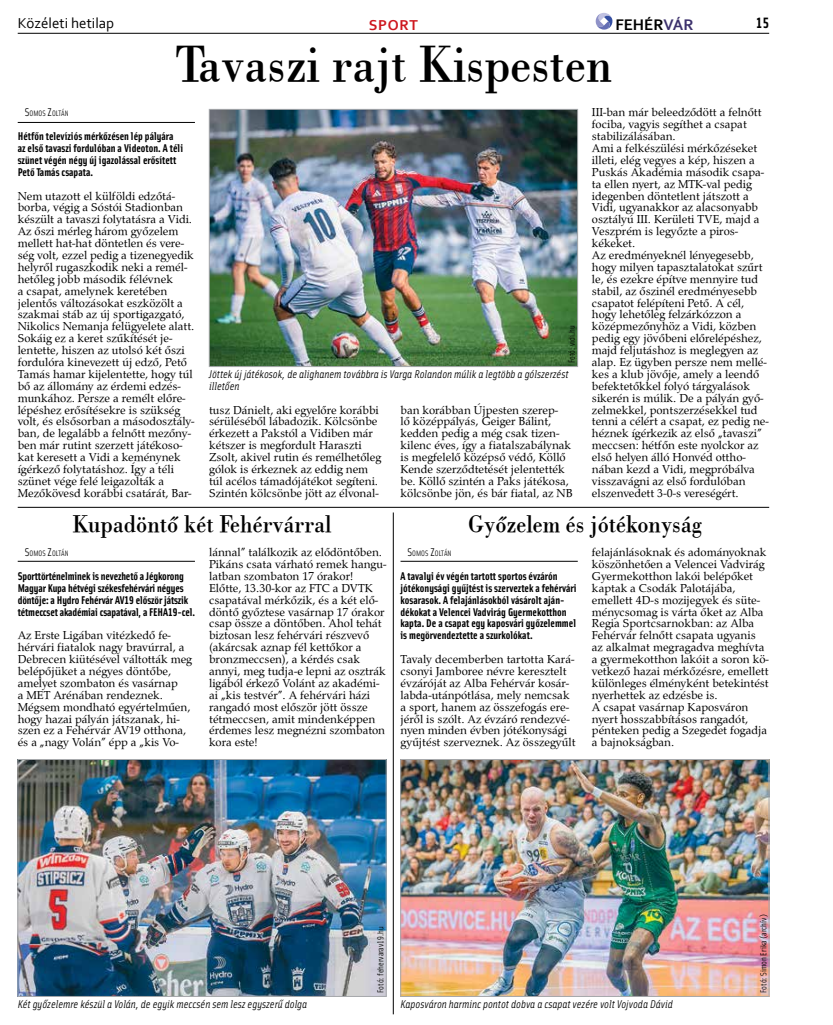
<style>
.page{position:relative;width:833px;height:1025px;background:#fff}
.page>*{position:absolute;margin:0;border:0;box-sizing:border-box;transform-origin:0 0}
.t1{font:52.5px "Bodoni PFL";color:#000;scale:.9 1}
.t2{font:25px "Bodoni PFL";color:#000;scale:.9 1}
.t3{font:700 16.12px "Corbel";color:#000}
.t4{font:15px "Corbel";color:#000}
.t5{font:700 15px "Corbel";letter-spacing:.04em;color:#ce171e}
.t6{font:700 15px "Solex";color:#000}
.t7{font:11.88px/11.9px "Palladius";color:#000}
.t8{font:700 11.25px/11.9px "Solex";color:#000}
.t9{font:italic 11.25px/11.9px "Solex";color:#000}
.t10{font:8.75px "Solex";color:#000}
.t11{font:7.88px "Solex";color:#000}
.s1{color:#3c316c}
.s2{font-size:11.25px}
</style>
<div class="page">
<hr style="left:18px;top:33px;width:751px;height:1px;background:#000">
<svg style="left:595px;top:13px;width:17px;height:17px"></svg>
<hr style="left:18px;top:122px;width:177px;height:1px;background:#000">
<img style="left:211px;top:111px;width:365px;height:253px">
<div style="left:209px;top:109px;width:369px;height:257px;border:1px solid #a7a9ac"></div>
<hr style="left:400px;top:561px;width:178px;height:1px;background:#000">
<hr style="left:18px;top:561px;width:177px;height:1px;background:#000">
<img style="left:402px;top:761px;width:365px;height:233px">
<div style="left:400px;top:759px;width:369px;height:237px;border:1px solid #a7a9ac"></div>
<img style="left:20px;top:761px;width:364px;height:233px">
<div style="left:18px;top:759px;width:368px;height:237px;border:1px solid #a7a9ac"></div>
<hr style="left:18px;top:507px;width:751px;height:1px;background:#000">
<hr style="left:393px;top:512px;width:1px;height:501px;background:#000">
<p class="t4" style="left:18px;top:13px;width:98px">Közéleti hetilap</p>
<p class="t5" style="left:369px;top:15px;width:50px">SPORT</p>
<h3 class="t3" style="left:615px;top:14px;width:80px">FEHÉR<span class="s1">VÁR</span></h3>
<p class="t6" style="left:756px;top:13px;width:14px">15</p>
<h1 class="t1" style="left:175px;top:27px;width:487px">Tavaszi rajt Kispesten</h1>
<p class="t11" style="left:25px;top:109px;width:46px"><span class="s2">S</span>OMOS <span class="s2">Z</span>OLTÁN</p>
<p class="t8" style="left:18px;top:130px;width:167px">Hétfőn televíziós mérkőzésen lép pályára az első tavaszi fordulóban a Videoton. A téli szünet végén négy új igazolással erősített Pető Tamás csapata.</p>
<p class="t7" style="left:18px;top:190px;width:178px">Nem utazott el külföldi edzőtá&shy;borba, végig a Sóstói Stadionban készült a tavaszi folytatásra a Vidi.<br>Az őszi mérleg három győzelem mellett hat-hat döntetlen és vere&shy;ség volt, ezzel pedig a tizenegyedik helyről rugaszkodik neki a remél&shy;hetőleg jobb második félévnek<br>a csapat, amelynek keretében jelentős változásokat eszközölt a szakmai stáb az új sportigazgató, Nikolics Nemanja felügyelete alatt.<br>Sokáig ez a keret szűkítését je&shy;lentette, hiszen az utolsó két őszi fordulóra kinevezett új edző, Pető Tamás hamar kijelentette, hogy túl bő az állomány az érdemi edzés&shy;munkához. Persze a remélt előre&shy;lépéshez erősítésekre is szükség volt, és elsősorban a másodosztály&shy;ban, de legalább a felnőtt mezőny&shy;ben már rutint szerzett játékoso&shy;kat keresett a Vidi a keménynek ígérkező folytatáshoz. Így a téli szünet vége felé leigazolták a Mezőkövesd korábbi csatárát, Bar-</p>
<p class="t10" style="left:566px;top:363px;width:39px;rotate:-90deg">Fotó: vidi.hu</p>
<p class="t9" style="left:209px;top:367px;width:361px">Jöttek új játékosok, de alighanem továbbra is Varga Rolandon múlik a legtöbb a gólszerzést illetően</p>
<p class="t7" style="left:209px;top:403px;width:174px">tusz Dánielt, aki egyelőre korábbi sérüléséből lábadozik. Kölcsönbe érkezett a Pakstól a Vidiben már kétszer is megfordult Haraszti Zsolt, akivel rutin és remélhetőleg gólok is érkeznek az eddig nem túl acélos támadójátékot segíteni.<br>Szintén kölcsönbe jött az élvonal-</p>
<p class="t7" style="left:400px;top:403px;width:174px">ban korábban Újpesten szerep-<br>lő középpályás, Geiger Bálint, kedden pedig a még csak tizen&shy;kilenc éves, így a fiatalszabálynak is megfelelő középső védő, Köllő Kende szerződtetését jelentették be. Köllő szintén a Paks játékosa, kölcsönbe jön, és bár fiatal, az NB</p>
<p class="t7" style="left:592px;top:106px;width:178px">III-ban már beleedződött a felnőtt fociba, vagyis segíthet a csapat stabilizálásában.<br>Ami a felkészülési mérkőzéseket illeti, elég vegyes a kép, hiszen a<br>Puskás Akadémia második csapa&shy;ta ellen nyert, az MTK-val pedig idegenben döntetlent játszott a<br>Vidi, ugyanakkor az alacsonyabb osztályú III. Kerületi TVE, majd a<br>Veszprém is legyőzte a piros&shy;kékeket.<br>Az eredményeknél lényegesebb, hogy milyen tapasztalatokat szűrt le, és ezekre építve mennyire tud stabil, az őszinél eredményesebb csapatot felépíteni Pető. A cél, hogy lehetőleg felzárkózzon a középmezőnyhöz a Vidi, közben pedig egy jövőbeni előrelépéshez, majd feljutáshoz is meglegyen az alap. Ez ügyben persze nem mellé&shy;kes a klub jövője, amely a leendő befektetőkkel folyó tárgyalások sikerén is múlik. De a pályán győ&shy;zelmekkel, pontszerzésekkel tud tenni a célért a csapat, ez pedig ne&shy;héznek ígérkezik az első „tavaszi” meccsen: hétfőn este nyolckor az első helyen álló Honvéd ottho&shy;nában kezd a Vidi, megpróbálva visszavágni az első fordulóban elszenvedett 3-0-s vereségért.</p>
<h2 class="t2" style="left:72px;top:506px;width:289px">Kupadöntő két Fehérvárral</h2>
<h2 class="t2" style="left:468px;top:506px;width:261px">Győzelem és jótékonyság</h2>
<p class="t7" style="left:209px;top:546px;width:179px">lánnal” találkozik az elődöntőben.<br>Pikáns csata várható remek hangu&shy;latban szombaton 17 órakor!<br>Előtte, 13.30-kor az FTC a DVTK csapatával mérkőzik, és a két elő&shy;döntő győztese vasárnap 17 órakor csap össze a döntőben. Ahol tehát biztosan lesz fehérvári részvevő (akárcsak aznap fél kettőkor a bronzmeccsen), a kérdés csak annyi, meg tudja-e lepni az osztrák ligából érkező Volánt az akadémi&shy;ai „kis testvér”. A fehérvári házi rangadó most először jött össze tétmeccsen, amit mindenképpen érdemes lesz megnézni szombaton kora este!</p>
<p class="t11" style="left:25px;top:548px;width:46px"><span class="s2">S</span>OMOS <span class="s2">Z</span>OLTÁN</p>
<p class="t11" style="left:407px;top:548px;width:46px"><span class="s2">S</span>OMOS <span class="s2">Z</span>OLTÁN</p>
<p class="t8" style="left:400px;top:569px;width:177px">A tavalyi év végén tartott sportos évzárón jótékonysági gyűjtést is szerveztek a fehérvári kosarasok. A felajánlásokból vásárolt aján&shy;dékokat a Velencei Vadvirág Gyermekotthon kapta. De a csapat egy kaposvári győzelemmel is megörvendeztette a szurkolókat.</p>
<p class="t7" style="left:400px;top:653px;width:176px">Tavaly decemberben tartotta Kará&shy;csonyi Jamboree névre keresztelt évzáróját az Alba Fehérvár kosár&shy;labda-utánpótlása, mely nemcsak a sport, hanem az összefogás ere&shy;jéről is szólt. Az évzáró rendezvé&shy;nyen minden évben jótékonysági gyűjtést szerveznek. Az összegyűlt</p>
<p class="t8" style="left:18px;top:569px;width:179px">Sporttörténelminek is nevezhető a Jégkorong Magyar Kupa hétvégi székesfehérvári négyes döntője: a Hydro Fehérvár AV19 először játszik tétmeccset akadémiai csapatával, a FEHA19-cel.</p>
<p class="t7" style="left:18px;top:629px;width:176px">Az Erste Ligában vitézkedő fe&shy;hérvári fiatalok nagy bravúrral, a<br>Debrecen kiütésével váltották meg belépőjüket a négyes döntőbe, amelyet szombaton és vasárnap<br>a MET Arénában rendeznek.<br>Mégsem mondható egyértelműen, hogy hazai pályán játszanak, hi&shy;szen ez a Fehérvár AV19 otthona, és a „nagy Volán” épp a „kis Vo-</p>
<p class="t7" style="left:592px;top:546px;width:178px">felajánlásoknak és adományoknak köszönhetően a Velencei Vadvirág<br>Gyermekotthon lakói belépőket kaptak a Csodák Palotájába, emellett 4D-s mozijegyek és süte&shy;ménycsomag is várta őket az Alba<br>Regia Sportcsarnokban: az Alba<br>Fehérvár felnőtt csapata ugyanis az alkalmat megragadva meghívta a gyermekotthon lakóit a soron kö&shy;vetkező hazai mérkőzésre, emellett különleges élményként betekintést nyerhettek az edzésbe is.<br>A csapat vasárnap Kaposváron nyert hosszabbításos rangadót, pénteken pedig a Szegedet fogadja a bajnokságban.</p>
<p class="t10" style="left:375px;top:992px;width:68px;rotate:-90deg">Fotó: fehervarav19.hu</p>
<p class="t10" style="left:757px;top:992px;width:80px;rotate:-90deg">Fotó: Simon Erika (archív)</p>
<p class="t9" style="left:18px;top:997px;width:291px">Két győzelemre készül a Volán, de egyik meccsén sem lesz egyszerű dolga</p>
<p class="t9" style="left:400px;top:997px;width:274px">Kaposváron harminc pontot dobva a csapat vezére volt Vojvoda Dávid</p>
</div>
